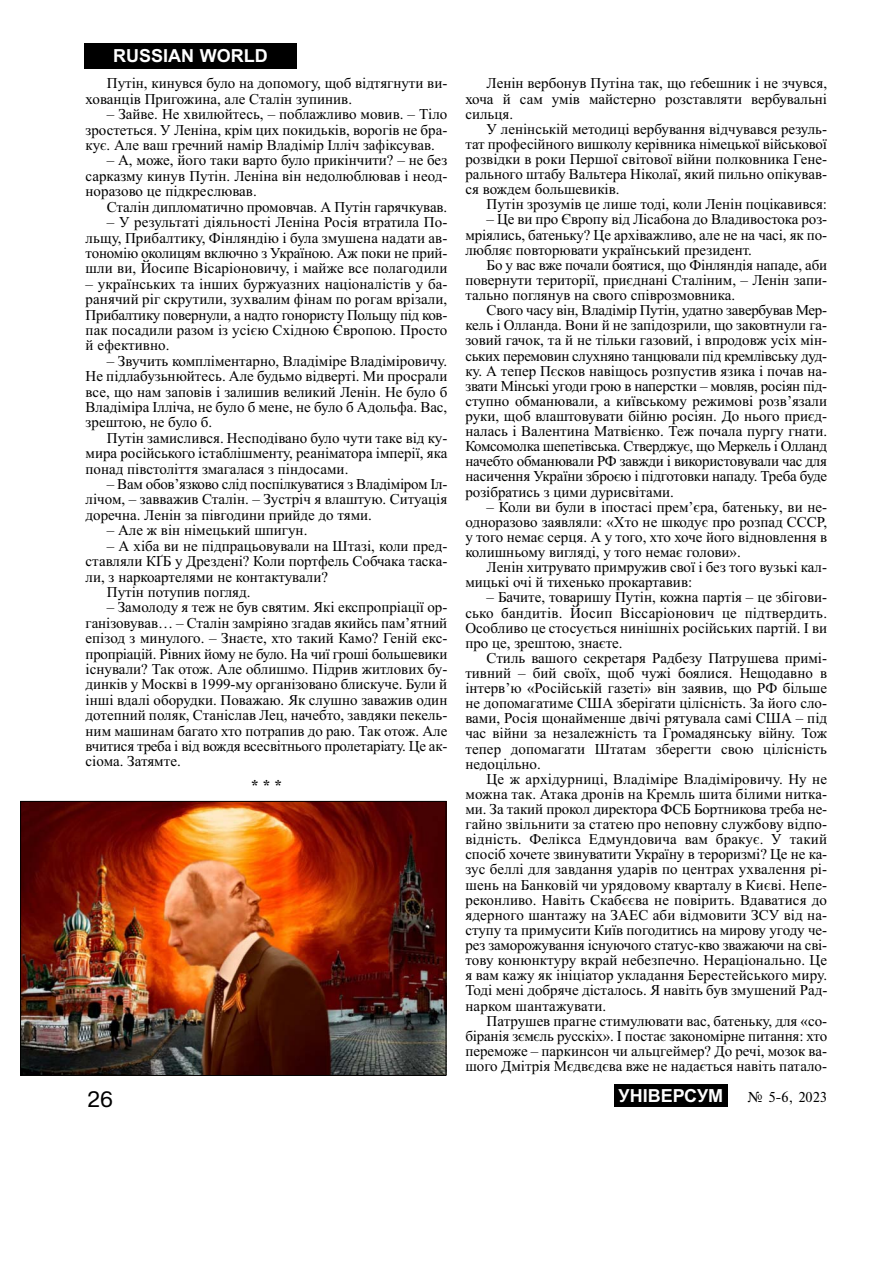
<style>
.page{position:relative;width:893px;height:1263px;background:#fff}
.page>*{position:absolute;margin:0;border:0;box-sizing:border-box;transform-origin:0 0}
.t1{font:21px "Ukr";color:#000}
.t2{font:700 18px "Arial";color:#fff}
.t3{font:15px/15.1px "Times New Roman";color:#000;text-align:justify}
.t4{font:15px "Times";color:#000}
.t5{font:700 15px "Times New Roman";color:#000}
</style>
<div class="page">
<div style="left:84px;top:43px;width:213px;height:26px;background:#000"></div>
<div style="left:614px;top:1084px;width:113px;height:23px;background:#000"></div>
<img style="left:22px;top:803px;width:422px;height:271px">
<div style="left:20px;top:801px;width:426px;height:275px;border:1px solid #000"></div>
<p class="t2" style="left:113px;top:46px;width:156px">RUSSIAN WORLD</p>
<p class="t3" style="left:86px;top:77px;width:363px;text-indent:21px">Путін, кинувся було на допомогу, щоб відтягнути ви&shy;хованців Пригожина, але Сталін зупинив.</p>
<p class="t3" style="left:86px;top:108px;width:363px;text-indent:21px">– Зайве. Не хвилюйтесь, – поблажливо мовив. – Тіло зростеться. У Леніна, крім цих покидьків, ворогів не бра&shy;кує. Але ваш гречний намір Владімір Ілліч зафіксував.</p>
<p class="t3" style="left:86px;top:154px;width:363px;text-indent:21px">– А, може, його таки варто було прикінчити? – не без сарказму кинув Путін. Леніна він недолюблював і неод&shy;норазово це підкреслював.</p>
<p class="t3" style="left:107px;top:201px;width:342px">Сталін дипломатично промовчав. А Путін гарячкував.</p>
<p class="t3" style="left:86px;top:216px;width:363px;text-indent:21px">– У результаті діяльності Леніна Росія втратила По&shy;льщу, Прибалтику, Фінляндію і була змушена надати ав&shy;тономію околицям включно з Україною. Аж поки не прий&shy;шли ви, Йосипе Вісаріоновичу, і майже все полагодили</p>
<p class="t3" style="left:86px;top:277px;width:363px">– українських та інших буржуазних націоналістів у ба&shy;ранячий ріг скрутили, зухвалим фінам по рогам врізали, Прибалтику повернули, а надто гонористу Польщу під ков&shy;пак посадили разом із усією Східною Європою. Просто й ефективно.</p>
<p class="t3" style="left:86px;top:354px;width:363px;text-indent:21px">– Звучить компліментарно, Владіміре Владіміровичу.<br>Не підлабузьнюйтесь. Але будьмо відверті. Ми просрали все, що нам заповів і залишив великий Ленін. Не було б Владіміра Ілліча, не було б мене, не було б Адольфа. Вас, зрештою, не було б.</p>
<p class="t3" style="left:86px;top:432px;width:363px;text-indent:21px">Путін замислився. Несподівано було чути таке від ку&shy;мира російського істаблішменту, реаніматора імперії, яка понад півстоліття змагалася з піндосами.</p>
<p class="t3" style="left:86px;top:478px;width:363px;text-indent:21px">– Вам обов’язково слід поспілкуватися з Владіміром Іл&shy;лічом, – завважив Сталін. – Зустріч я влаштую. Ситуація доречна. Ленін за півгодини прийде до тями.</p>
<p class="t3" style="left:107px;top:524px;width:202px">– Але ж він німецький шпигун.</p>
<p class="t3" style="left:107px;top:540px;width:342px">– А хіба ви не підпрацьовували на Штазі, коли пред-</p>
<p class="t3" style="left:86px;top:555px;width:363px">ставляли КҐБ у Дрездені? Коли портфель Собчака таска-</p>
<p class="t3" style="left:86px;top:570px;width:244px">ли, з наркоартелями не контактували?</p>
<p class="t3" style="left:107px;top:586px;width:145px">Путін потупив погляд.</p>
<p class="t3" style="left:86px;top:601px;width:363px;text-indent:21px">– Замолоду я теж не був святим. Які експропріації ор&shy;ганізовував… – Сталін замріяно згадав якийсь пам’ятний епізод з минулого. – Знаєте, хто такий Камо? Геній екс&shy;пропріацій. Рівних йому не було. На чиї гроші большевики існували? Так отож. Але облишмо. Підрив житлових бу&shy;динків у Москві в 1999-му організовано блискуче. Були й інші вдалі оборудки. Поважаю. Як слушно заважив один дотепний поляк, Станіслав Лец, начебто, завдяки пекель&shy;ним машинам багато хто потрапив до раю. Так отож. Але вчитися треба і від вождя всесвітнього пролетаріату. Це ак&shy;сіома. Затямте.</p>
<p class="t5" style="left:251px;top:780px;width:32px">* * *</p>
<p class="t3" style="left:465px;top:77px;width:363px;text-indent:21px">Ленін вербонув Путіна так, що ґебешник і не зчувся, хоча й сам умів майстерно розставляти вербувальні сильця.</p>
<p class="t3" style="left:465px;top:123px;width:363px;text-indent:21px">У ленінській методиці вербування відчувався резуль&shy;тат професійного вишколу керівника німецької військової розвідки в роки Першої світової війни полковника Гене&shy;рального штабу Вальтера Ніколаї, який пильно опікував&shy;ся вождем большевиків.</p>
<p class="t3" style="left:486px;top:198px;width:342px">Путін зрозумів це лише тоді, коли Ленін поцікавився:</p>
<p class="t3" style="left:465px;top:213px;width:363px;text-indent:21px">– Це ви про Європу від Лісабона до Владивостока роз&shy;мріялись, батеньку? Це архіважливо, але не на часі, як по&shy;любляє повторювати український президент.</p>
<p class="t3" style="left:465px;top:259px;width:363px;text-indent:21px">Бо у вас вже почали боятися, що Фінляндія нападе, аби повернути території, приєднані Сталіним, – Ленін запи&shy;тально поглянув на свого співрозмовника.</p>
<p class="t3" style="left:465px;top:304px;width:363px;text-indent:21px">Свого часу він, Владімір Путін, удатно завербував Мер&shy;кель і Олланда. Вони й не запідозрили, що заковтнули га&shy;зовий гачок, та й не тільки газовий, і впродовж усіх мін&shy;ських перемовин слухняно танцювали під кремлівську дуд&shy;ку. А тепер Пєсков навіщось розпустив язика і почав на&shy;звати Мінські угоди грою в наперстки – мовляв, росіян під&shy;ступно обманювали, а київському режимові розв’язали руки, щоб влаштовувати бійню росіян. До нього приєд&shy;налась і Валентина Матвієнко. Теж почала пургу гнати.<br>Комсомолка шепетівська. Стверджує, що Меркель і Олланд начебто обманювали РФ завжди і використовували час для насичення України зброєю і підготовки нападу. Треба буде розібратись з цими дурисвітами.</p>
<p class="t3" style="left:465px;top:501px;width:363px;text-indent:21px">– Коли ви були в іпостасі прем’єра, батеньку, ви не&shy;одноразово заявляли: «Хто не шкодує про розпад СССР, у того немає серця. А у того, хто хоче його відновлення в колишньому вигляді, у того немає голови».</p>
<p class="t3" style="left:465px;top:561px;width:363px;text-indent:21px">Ленін хитрувато примружив свої і без того вузькі кал&shy;мицькі очі й тихенько прокартавив:</p>
<p class="t3" style="left:465px;top:591px;width:363px;text-indent:21px">– Бачите, товаришу Путін, кожна партія – це збігови&shy;сько бандитів. Йосип Віссаріонович це підтвердить.<br>Особливо це стосується нинішніх російських партій. І ви про це, зрештою, знаєте.</p>
<p class="t3" style="left:465px;top:652px;width:363px;text-indent:21px">Стиль вашого секретаря Радбезу Патрушева примі&shy;тивний – бий своїх, щоб чужі боялися. Нещодавно в інтерв’ю «Російській газеті» він заявив, що РФ більше не допомагатиме США зберігати цілісність. За його сло&shy;вами, Росія щонайменше двічі рятувала самі США – під час війни за незалежність та Громадянську війну. Тож тепер допомагати Штатам зберегти свою цілісність недоцільно.</p>
<p class="t3" style="left:465px;top:773px;width:363px;text-indent:21px">Це ж архідурниці, Владіміре Владіміровичу. Ну не можна так. Атака дронів на Кремль шита білими нитка&shy;ми. За такий прокол директора ФСБ Бортникова треба не&shy;гайно звільнити за статею про неповну службову відпо&shy;відність. Фелікса Едмундовича вам бракує. У такий спосіб хочете звинуватити Україну в тероризмі? Це не ка&shy;зус беллі для завдання ударів по центрах ухвалення рі&shy;шень на Банковій чи урядовому кварталу в Києві. Непе&shy;реконливо. Навіть Скабєєва не повірить. Вдаватися до ядерного шантажу на ЗАЕС аби відмовити ЗСУ від на&shy;ступу та примусити Київ погодитись на мирову угоду че&shy;рез заморожування існуючого статус-кво зважаючи на сві&shy;тову конюнктуру вкрай небезпечно. Нераціонально. Це я вам кажу як ініціатор укладання Берестейського миру.<br>Тоді мені добряче дісталось. Я навіть був змушений Рад&shy;нарком шантажувати.</p>
<p class="t3" style="left:465px;top:1015px;width:363px;text-indent:21px">Патрушев прагне стимулювати вас, батеньку, для «со&shy;біранія зємєль русскіх». І постає закономірне питання: хто переможе – паркинсон чи альцгеймер? До речі, мозок ва&shy;шого Дмітрія Мєдвєдєва вже не надається навіть патало-</p>
<h1 class="t1" style="left:87px;top:1087px;width:27px">26</h1>
<p class="t2" style="left:618px;top:1085px;width:106px">УНІВЕРСУМ</p>
<p class="t4" style="left:747px;top:1088px;width:81px">‹ 5-6, 2023</p>
</div>
